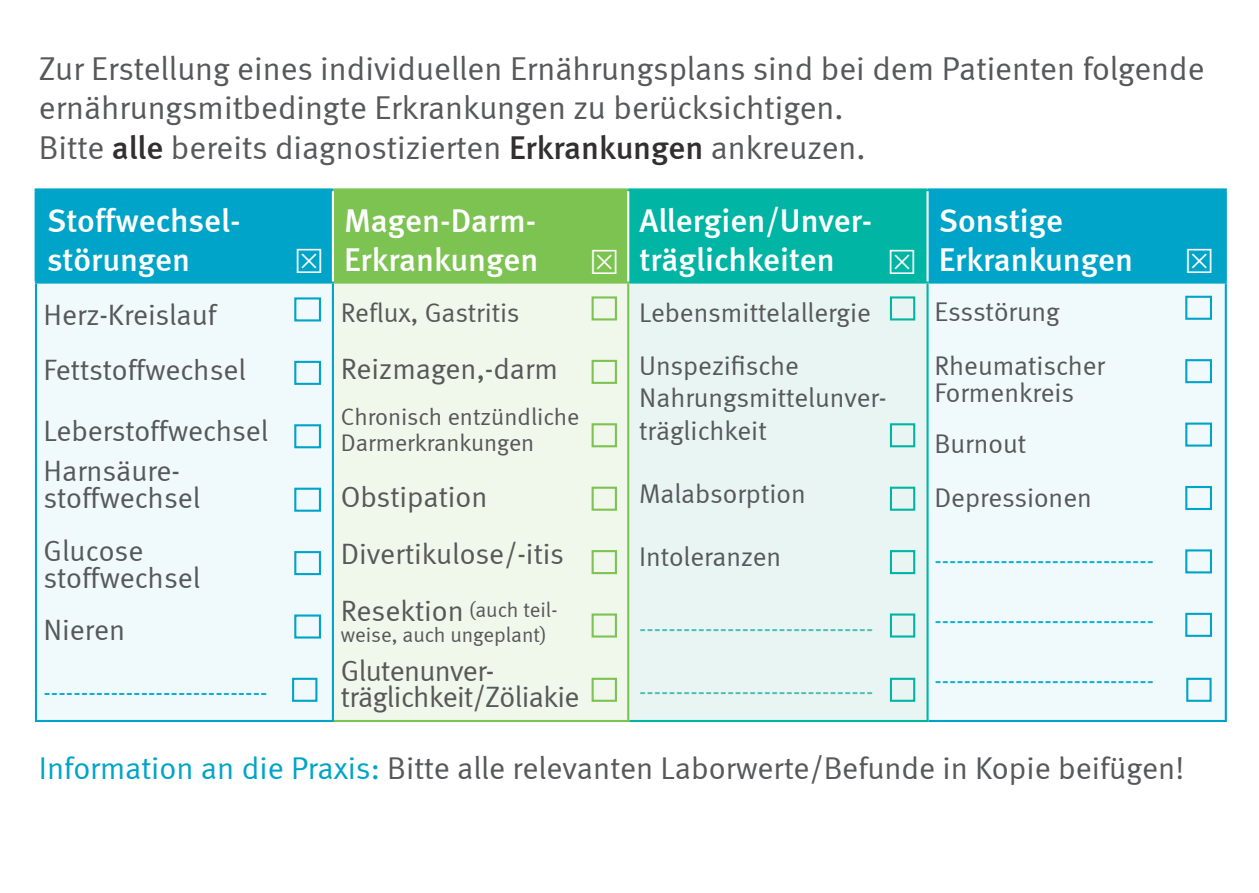
<style>
.page{position:relative;width:1259px;height:893px;background:#fff}
.page>*{position:absolute;margin:0;border:0;box-sizing:border-box;transform-origin:0 0}
.t1{font:33px/39.6px "Meta Normal LF";color:#57585a}
.t2{font:33px/39.6px "Meta Medium LF";color:#fff}
.t3{font:31.5px "Meta Normal LF";color:#57585a}
.t4{font:29.4px/55.2px "Meta Normal LF";color:#57585a}
.t5{font:29.4px/26.1px "Meta Normal LF";letter-spacing:-.02em;color:#57585a}
.t6{font:27px/53.4px "Meta Normal LF";color:#57585a}
.t7{font:25.8px "Meta Normal LF";color:#05b1d1}
.t8{font:25.2px "Meta Normal LF";color:#05b1d1}
.t9{font:25.2px "Meta Normal LF";color:#4bc0b2}
.t10{font:24px/26.1px "Meta Normal LF";color:#57585a}
.t11{font:21px/24.9px "Meta Normal LF";letter-spacing:-.005em;color:#57585a}
.s1{font-family:"Meta Medium LF";color:#312f30}
.s2{font-family:"Meta";font-weight:500;color:#312f30}
.s3{font-size:29.4px}
.s4{color:#00a4c8}
</style>
<div class="page">
<div style="left:37px;top:191px;width:1187px;height:90px;background:#00a4c8"></div>
<div style="left:333px;top:190px;width:295px;height:93px;background:#7cc352"></div>
<div style="left:628px;top:190px;width:299px;height:93px;background:#00b5a3"></div>
<div style="left:37px;top:284px;width:1187px;height:436px;background:#f0f9fb"></div>
<div style="left:333px;top:283px;width:295px;height:438px;background:#f0f7eb"></div>
<div style="left:628px;top:283px;width:299px;height:438px;background:#e9f5f3"></div>
<hr style="left:35px;top:188px;width:298px;height:3px;background:#00a4c8">
<hr style="left:35px;top:191px;width:2px;height:90px;background:#00a4c8">
<hr style="left:927px;top:188px;width:299px;height:3px;background:#00a4c8">
<hr style="left:333px;top:188px;width:295px;height:3px;background:#7cc352">
<hr style="left:628px;top:188px;width:299px;height:3px;background:#00b5a3">
<hr style="left:35px;top:281px;width:299px;height:3px;background:#00a4c8">
<hr style="left:35px;top:284px;width:2px;height:436px;background:#00a4c8">
<hr style="left:332px;top:284px;width:2px;height:436px;background:#00a4c8">
<hr style="left:928px;top:281px;width:298px;height:3px;background:#00a4c8">
<hr style="left:1224px;top:284px;width:2px;height:436px;background:#00a4c8">
<hr style="left:334px;top:281px;width:295px;height:3px;background:#7cc352">
<hr style="left:627px;top:284px;width:2px;height:436px;background:#7cc352">
<hr style="left:629px;top:281px;width:299px;height:3px;background:#00b5a3">
<hr style="left:926px;top:284px;width:2px;height:436px;background:#00b5a3">
<hr style="left:35px;top:720px;width:299px;height:2px;background:#00a4c8">
<hr style="left:334px;top:720px;width:295px;height:2px;background:#7cc352">
<hr style="left:629px;top:720px;width:299px;height:2px;background:#00b5a3">
<hr style="left:928px;top:720px;width:298px;height:2px;background:#00a4c8">
<hr style="left:332px;top:191px;width:2px;height:90px;background:#fff">
<hr style="left:627px;top:191px;width:2px;height:90px;background:#fff">
<hr style="left:926px;top:191px;width:2px;height:90px;background:#fff">
<hr style="left:1224px;top:191px;width:2px;height:90px;background:#00a4c8">
<div style="left:294px;top:297px;width:27px;height:24px;border:2px solid #00a4c8"></div>
<div style="left:294px;top:361px;width:27px;height:24px;border:2px solid #00a4c8"></div>
<div style="left:294px;top:424px;width:27px;height:24px;border:2px solid #00a4c8"></div>
<div style="left:294px;top:488px;width:27px;height:24px;border:2px solid #00a4c8"></div>
<div style="left:294px;top:551px;width:27px;height:24px;border:2px solid #00a4c8"></div>
<div style="left:294px;top:614px;width:27px;height:25px;border:2px solid #00a4c8"></div>
<div style="left:591px;top:296px;width:26px;height:24px;border:2px solid #7cc352"></div>
<div style="left:591px;top:360px;width:26px;height:24px;border:2px solid #7cc352"></div>
<div style="left:591px;top:423px;width:26px;height:24px;border:2px solid #7cc352"></div>
<div style="left:591px;top:487px;width:26px;height:24px;border:2px solid #7cc352"></div>
<div style="left:591px;top:550px;width:26px;height:24px;border:2px solid #7cc352"></div>
<div style="left:591px;top:613px;width:26px;height:25px;border:2px solid #7cc352"></div>
<div style="left:591px;top:678px;width:26px;height:24px;border:2px solid #7cc352"></div>
<div style="left:292px;top:678px;width:25px;height:24px;border:2px solid #00a4c8"></div>
<div style="left:890px;top:296px;width:25px;height:24px;border:2px solid #00b5a3"></div>
<div style="left:890px;top:423px;width:25px;height:24px;border:2px solid #00b5a3"></div>
<div style="left:890px;top:487px;width:25px;height:24px;border:2px solid #00b5a3"></div>
<div style="left:890px;top:550px;width:25px;height:24px;border:2px solid #00b5a3"></div>
<div style="left:890px;top:613px;width:25px;height:25px;border:2px solid #00b5a3"></div>
<div style="left:890px;top:678px;width:25px;height:24px;border:2px solid #00b5a3"></div>
<div style="left:1185px;top:296px;width:27px;height:24px;border:2px solid #00a4c8"></div>
<div style="left:1185px;top:359px;width:27px;height:24px;border:2px solid #00a4c8"></div>
<div style="left:1185px;top:423px;width:27px;height:24px;border:2px solid #00a4c8"></div>
<div style="left:1185px;top:486px;width:27px;height:24px;border:2px solid #00a4c8"></div>
<div style="left:1185px;top:549px;width:27px;height:24px;border:2px solid #00a4c8"></div>
<div style="left:1185px;top:613px;width:27px;height:24px;border:2px solid #00a4c8"></div>
<div style="left:1186px;top:678px;width:25px;height:24px;border:2px solid #00a4c8"></div>
<svg style="left:297px;top:248px;width:24px;height:25px"></svg>
<svg style="left:1187px;top:248px;width:24px;height:25px"></svg>
<p class="t1" style="left:39px;top:48px;width:1167px">Zur Erstellung eines individuellen Ernährungsplans sind bei dem Patienten folgende ernährungsmitbedingte Erkrankungen zu berücksichtigen.<br>Bitte <span class="s1">alle</span> bereits diagnostizierten <span class="s2">Erkrankungen</span> ankreuzen.</p>
<p class="t2" style="left:47px;top:200px;width:195px">Stoffwechsel&shy;störungen</p>
<p class="t2" style="left:344px;top:200px;width:196px">Magen-Darm-<br>Erkrankungen</p>
<p class="t2" style="left:639px;top:200px;width:234px">Allergien/Unver&shy;träglichkeiten</p>
<p class="t2" style="left:938px;top:200px;width:196px">Sonstige<br>Erkrankungen</p>
<p class="t4" style="left:43px;top:287px;width:204px">Herz-Kreislauf<br>Fettstoffwechsel</p>
<p class="t4" style="left:43px;top:411px;width:226px;line-height:40.2px">Leberstoffwechsel<br>Harnsäure-</p>
<p class="t4" style="left:43px;top:470px;width:158px;line-height:53.1px">stoffwechsel<br>Glucose</p>
<p class="t4" style="left:43px;top:551px;width:158px;line-height:52.2px">stoffwechsel<br>Nieren</p>
<p class="t7" style="left:43px;top:677px;width:226px">------------------------------</p>
<p class="t6" style="left:341px;top:285px;width:180px">Reflux, Gastritis</p>
<p class="t4" style="left:341px;top:341px;width:219px">Reizmagen,-darm</p>
<p class="t10" style="left:341px;top:403px;width:240px">Chronisch entzündliche<br>Darmerkrankungen</p>
<p class="t4" style="left:341px;top:468px;width:225px;line-height:57px">Obstipation<br>Divertikulose/-itis</p>
<p class="t11" style="left:341px;top:597px;width:218px"><span class="s3">Resektion</span> (auch teil&shy;weise, auch ungeplant)</p>
<p class="t5" style="left:341px;top:657px;width:240px">Glutenunver&shy;träglichkeit/Zöliakie</p>
<p class="t6" style="left:639px;top:285px;width:233px">Lebensmittelallergie<br>Unspezifische</p>
<p class="t6" style="left:639px;top:381px;width:249px;line-height:32.4px">Nahrungsmittelunver&shy;träglichkeit</p>
<p class="t6" style="left:639px;top:467px;width:168px">Malabsorption</p>
<p class="t6" style="left:639px;top:530px;width:144px">Intoleranzen</p>
<p class="t9" style="left:639px;top:614px;width:236px">--------------------------------</p>
<p class="t9" style="left:639px;top:677px;width:236px">--------------------------------</p>
<p class="t6" style="left:934px;top:284px;width:172px">Essstörung<br>Rheumatischer</p>
<p class="t6" style="left:934px;top:367px;width:141px;line-height:51px">Formenkreis<br>Burnout</p>
<p class="t6" style="left:934px;top:470px;width:159px">Depressionen</p>
<p class="t8" style="left:934px;top:546px;width:221px">------------------------------</p>
<p class="t8" style="left:934px;top:606px;width:221px">------------------------------</p>
<p class="t8" style="left:934px;top:666px;width:221px">------------------------------</p>
<p class="t3" style="left:39px;top:750px;width:1147px"><span class="s4">Information an die Praxis:</span> Bitte alle relevanten Laborwerte/Befunde in Kopie beifügen!</p>
</div>
